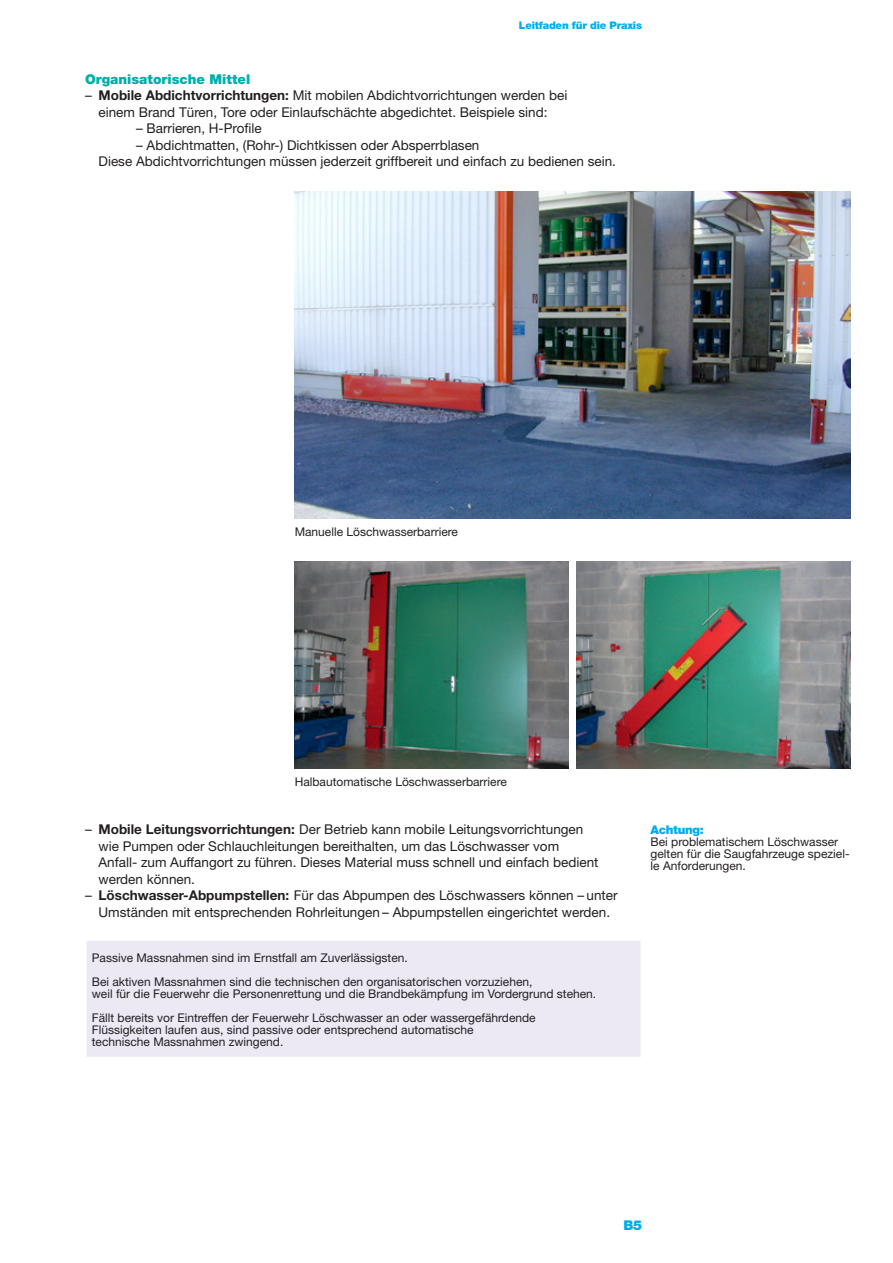
<style>
.page{position:relative;width:893px;height:1263px;background:#fff}
.page>*{position:absolute;margin:0;border:0;box-sizing:border-box;transform-origin:0 0}
.t1{font:13.5px/16.5px "Helvetica Neue";color:#231f20;text-align:center}
.t2{font:900 13.5px "Helvetica Neue";color:#00afad}
.t3{font:900 13.5px "Helvetica Neue";color:#00aeef}
.t4{font:12px/12px "Helvetica Neue";color:#231f20}
.t5{font:900 12px "Helvetica Neue";letter-spacing:-.03em;color:#00aeef}
.t6{font:900 10.5px "Helvetica Neue";letter-spacing:-.02em;color:#00aeef}
.s1{font-weight:700}
</style>
<div class="page">
<img style="left:295px;top:561px;width:273px;height:207px">
<img style="left:577px;top:561px;width:273px;height:207px">
<img style="left:295px;top:191px;width:555px;height:327px">
<div style="left:86px;top:940px;width:555px;height:117px;background:#ece9f4"></div>
<hr style="left:85px;top:941px;width:2px;height:116px;background:#fff">
<hr style="left:85px;top:939px;width:557px;height:2px;background:#fff">
<p class="t6" style="left:519px;top:19px;width:125px">Leitfaden für die Praxis</p>
<p class="t2" style="left:85px;top:71px;width:167px">Organisatorische Mittel</p>
<p class="t1" style="left:85px;top:87px;width:484px">– <span class="s1">Mobile Abdichtvorrichtungen:</span> Mit mobilen Abdichtvorrichtungen werden bei einem Brand Türen, Tore oder Einlaufschächte abgedichtet. Beispiele sind:</p>
<p class="t1" style="left:136px;top:120px;width:127px">– Barrieren, H-Profile</p>
<p class="t1" style="left:99px;top:136px;width:519px;text-align:left;text-indent:38px">– Abdichtmatten, (Rohr-) Dichtkissen oder Absperrblasen<br>Diese Abdichtvorrichtungen müssen jederzeit griffbereit und einfach zu bedienen sein.</p>
<p class="t4" style="left:295px;top:526px;width:165px">Manuelle Löschwasserbarriere</p>
<p class="t4" style="left:295px;top:776px;width:214px">Halbautomatische Löschwasserbarriere</p>
<p class="t1" style="left:99px;top:821px;width:501px;text-align:left;text-indent:-14px">– <span class="s1">Mobile Leitungsvorrichtungen:</span> Der Betrieb kann mobile Leitungsvorrichtungen wie Pumpen oder Schlauchleitungen bereithalten, um das Löschwasser vom Anfall- zum Auffangort zu führen. Dieses Material muss schnell und einfach bedient werden können.</p>
<p class="t1" style="left:85px;top:887px;width:534px">– <span class="s1">Löschwasser-Abpumpstellen:</span> Für das Abpumpen des Löschwassers können – unter<br>Umständen mit entsprechenden Rohrleitungen – Abpumpstellen eingerichtet werden.</p>
<p class="t4" style="left:92px;top:945px;width:442px;line-height:24px">Passive Massnahmen sind im Ernstfall am Zuverlässigsten.<br>Bei aktiven Massnahmen sind die technischen den organisatorischen vorzuziehen,</p>
<p class="t4" style="left:92px;top:981px;width:506px;line-height:24px">weil für die Feuerwehr die Personenrettung und die Brandbekämpfung im Vordergrund stehen.<br>Fällt bereits vor Eintreffen der Feuerwehr Löschwasser an oder wassergefährdende</p>
<p class="t4" style="left:92px;top:1023px;width:383px">Flüssigkeiten laufen aus, sind passive oder entsprechend automatische technische Massnahmen zwingend.</p>
<p class="t5" style="left:651px;top:823px;width:55px">Achtung:</p>
<p class="t4" style="left:651px;top:836px;width:201px">Bei problematischem Löschwasser gelten für die Saugfahrzeuge speziel&shy;le Anforderungen.</p>
<p class="t3" style="left:623px;top:1217px;width:20px">B5</p>
</div>
